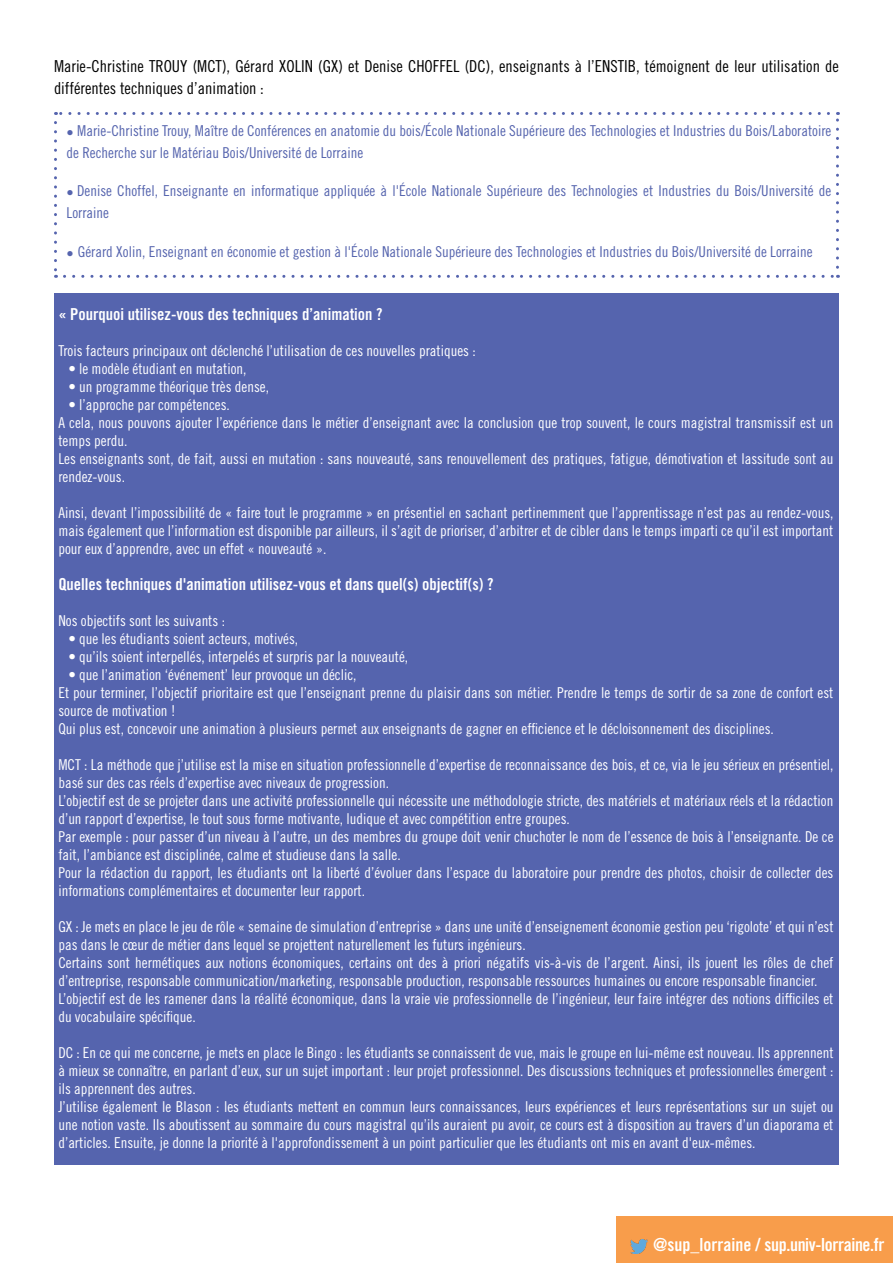
<style>
.page{position:relative;width:893px;height:1263px;background:#fff}
.page>*{position:absolute;margin:0;border:0;box-sizing:border-box;transform-origin:0 0}
.t1{font:18px "Trade Gothic LT Std Bd Cn 20";letter-spacing:-.02em;color:#fff}
.t2{font:16.5px/22.5px "Trade Gothic LT Std Cn 18";color:#000}
.t3{font:16.5px "Trade Gothic LT Std Bd Cn 20";color:#fff}
.t4{font:15px/18px "Trade Gothic LT Std Cn 18";color:#fff}
.t5{font:15px/22.5px "Trade Gothic LT Std Cn 18";color:#5564ae}
.s1{font-family:"Arial Narrow";font-size:12px}
.s2{font-family:"Arial Narrow";font-size:12px;color:#fff}
.s3{font-family:"Arial Narrow";color:#fff}
</style>
<div class="page">
<div style="left:616px;top:1216px;width:277px;height:47px;background:#f89d4b"></div>
<img style="left:630px;top:1239px;width:17px;height:14px">
<svg style="left:54px;top:123px;width:3px;height:155px"></svg>
<svg style="left:64px;top:275px;width:774px;height:3px"></svg>
<svg style="left:836px;top:112px;width:3px;height:155px"></svg>
<svg style="left:56px;top:112px;width:772px;height:3px"></svg>
<div style="left:54px;top:293px;width:785px;height:872px;background:#5564ae"></div>
<p class="t2" style="left:54px;top:54px;width:786px">Marie-Christine TROUY (MCT), Gérard XOLIN (GX) et Denise CHOFFEL (DC), enseignants à l’ENSTIB, témoignent de leur utilisation de différentes techniques d’animation :</p>
<p class="t5" style="left:67px;top:119px;width:766px"><span class="s1">●</span> Marie-Christine Trouy, Maître de Conférences en anatomie du bois/École Nationale Supérieure des Technologies et Industries du Bois/Laboratoire de Recherche sur le Matériau Bois/Université de Lorraine</p>
<p class="t5" style="left:67px;top:179px;width:766px"><span class="s1">●</span><span class="s2">-</span>Denise Choffel, Enseignante en informatique appliquée à l'École Nationale Supérieure des Technologies et Industries du Bois/Université de<br>Lorraine</p>
<p class="t5" style="left:67px;top:240px;width:748px"><span class="s1">●</span><span class="s3">-</span>Gérard Xolin, Enseignant en économie et gestion à l'École Nationale Supérieure des Technologies et Industries du Bois/Université de Lorraine</p>
<p class="t3" style="left:58px;top:304px;width:326px">« Pourquoi utilisez-vous des techniques d’animation ?</p>
<p class="t4" style="left:58px;top:341px;width:419px">Trois facteurs principaux ont déclenché l’utilisation de ces nouvelles pratiques :</p>
<p class="t4" style="left:68px;top:359px;width:180px">• le modèle étudiant en mutation,</p>
<p class="t4" style="left:68px;top:377px;width:202px">• un programme théorique très dense,</p>
<p class="t4" style="left:68px;top:395px;width:163px">• l’approche par compétences.</p>
<p class="t4" style="left:58px;top:413px;width:777px">A cela, nous pouvons ajouter l’expérience dans le métier d’enseignant avec la conclusion que trop souvent, le cours magistral transmissif est un temps perdu.</p>
<p class="t4" style="left:58px;top:449px;width:777px">Les enseignants sont, de fait, aussi en mutation : sans nouveauté, sans renouvellement des pratiques, fatigue, démotivation et lassitude sont au rendez-vous.</p>
<p class="t4" style="left:58px;top:503px;width:777px;text-align:justify">Ainsi, devant l’impossibilité de « faire tout le programme » en présentiel en sachant pertinemment que l’apprentissage n’est pas au rendez-vous, mais également que l’information est disponible par ailleurs, il s’agit de prioriser, d’arbitrer et de cibler dans le temps imparti ce qu’il est important pour eux d’apprendre, avec un effet « nouveauté ».</p>
<p class="t3" style="left:58px;top:574px;width:437px">Quelles techniques d'animation utilisez-vous et dans quel(s) objectif(s) ?</p>
<p class="t4" style="left:58px;top:611px;width:168px">Nos objectifs sont les suivants :</p>
<p class="t4" style="left:68px;top:629px;width:231px">• que les étudiants soient acteurs, motivés,</p>
<p class="t4" style="left:68px;top:647px;width:341px">• qu’ils soient interpellés, interpelés et surpris par la nouveauté,</p>
<p class="t4" style="left:68px;top:665px;width:290px">• que l’animation ‘événement’ leur provoque un déclic,</p>
<p class="t4" style="left:58px;top:683px;width:777px">Et pour terminer, l’objectif prioritaire est que l’enseignant prenne du plaisir dans son métier. Prendre le temps de sortir de sa zone de confort est source de motivation !</p>
<p class="t4" style="left:58px;top:719px;width:717px">Qui plus est, concevoir une animation à plusieurs permet aux enseignants de gagner en efficience et le décloisonnement des disciplines.</p>
<p class="t4" style="left:58px;top:755px;width:777px">MCT : La méthode que j’utilise est la mise en situation professionnelle d’expertise de reconnaissance des bois, et ce, via le jeu sérieux en présentiel, basé sur des cas réels d’expertise avec niveaux de progression.</p>
<p class="t4" style="left:58px;top:791px;width:776px">L’objectif est de se projeter dans une activité professionnelle qui nécessite une méthodologie stricte, des matériels et matériaux réels et la rédaction d’un rapport d’expertise, le tout sous forme motivante, ludique et avec compétition entre groupes.</p>
<p class="t4" style="left:58px;top:827px;width:777px">Par exemple : pour passer d’un niveau à l’autre, un des membres du groupe doit venir chuchoter le nom de l’essence de bois à l’enseignante. De ce fait, l’ambiance est disciplinée, calme et studieuse dans la salle.</p>
<p class="t4" style="left:58px;top:863px;width:777px">Pour la rédaction du rapport, les étudiants ont la liberté d’évoluer dans l’espace du laboratoire pour prendre des photos, choisir de collecter des informations complémentaires et documenter leur rapport.</p>
<p class="t4" style="left:58px;top:917px;width:777px">GX : Je mets en place le jeu de rôle « semaine de simulation d’entreprise » dans une unité d’enseignement économie gestion peu ‘rigolote’ et qui n’est pas dans le cœur de métier dans lequel se projettent naturellement les futurs ingénieurs.</p>
<p class="t4" style="left:58px;top:953px;width:777px">Certains sont hermétiques aux notions économiques, certains ont des à priori négatifs vis-à-vis de l’argent. Ainsi, ils jouent les rôles de chef d’entreprise, responsable communication/marketing, responsable production, responsable ressources humaines ou encore responsable financier.</p>
<p class="t4" style="left:58px;top:989px;width:777px">L’objectif est de les ramener dans la réalité économique, dans la vraie vie professionnelle de l’ingénieur, leur faire intégrer des notions difficiles et du vocabulaire spécifique.</p>
<p class="t4" style="left:58px;top:1043px;width:777px;text-align:justify">DC : En ce qui me concerne, je mets en place le Bingo : les étudiants se connaissent de vue, mais le groupe en lui-même est nouveau. Ils apprennent à mieux se connaître, en parlant d’eux, sur un sujet important : leur projet professionnel. Des discussions techniques et professionnelles émergent : ils apprennent des autres.</p>
<p class="t4" style="left:58px;top:1097px;width:777px;text-align:justify">J’utilise également le Blason : les étudiants mettent en commun leurs connaissances, leurs expériences et leurs représentations sur un sujet ou une notion vaste. Ils aboutissent au sommaire du cours magistral qu’ils auraient pu avoir, ce cours est à disposition au travers d’un diaporama et d’articles. Ensuite, je donne la priorité à l'approfondissement à un point particulier que les étudiants ont mis en avant d'eux-mêmes.</p>
<p class="t1" style="left:653px;top:1233px;width:233px">@sup_lorraine / sup.univ-lorraine.fr</p>
</div>
